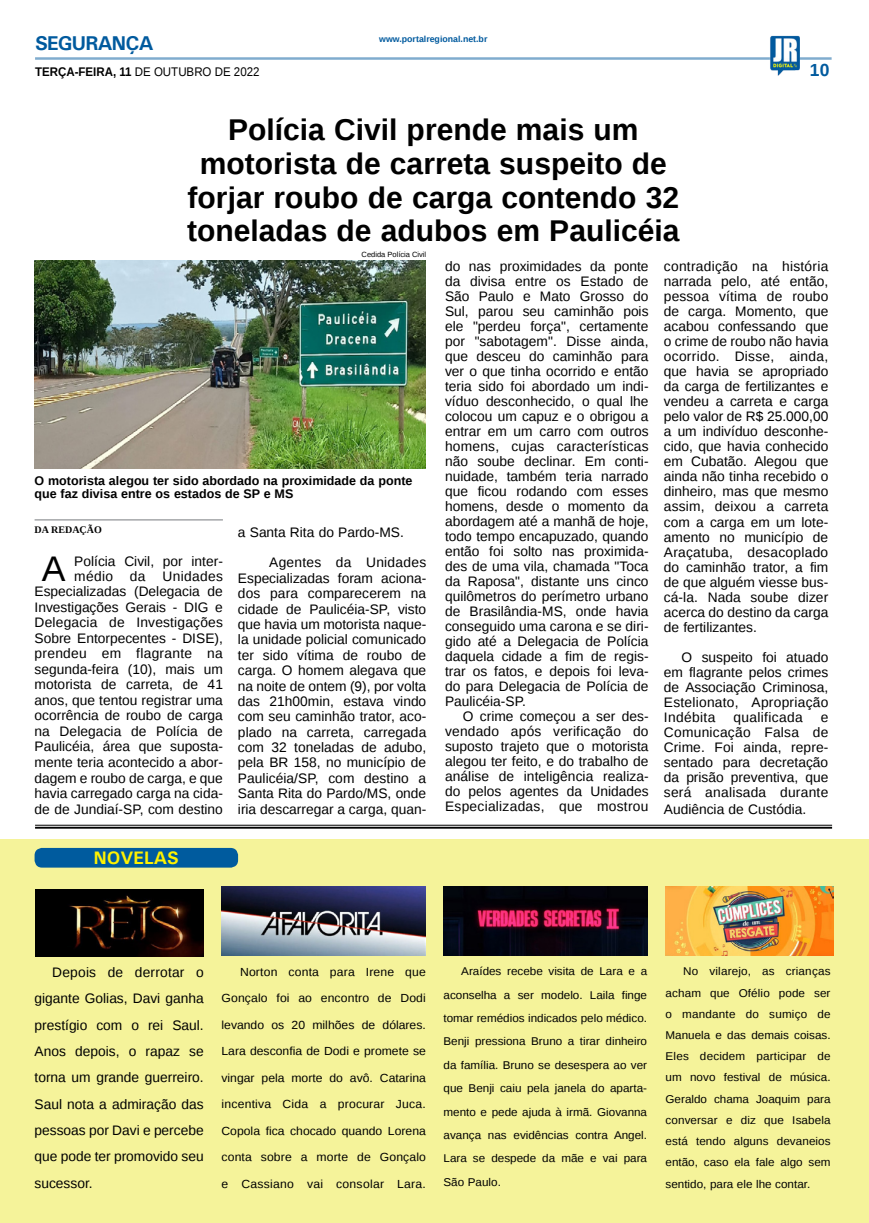
<style>
.page{position:relative;width:869px;height:1223px;background:#fff}
.page>*{position:absolute;margin:0;border:0;box-sizing:border-box;transform-origin:0 0}
.MATÉRIA{font:35.5px "Liberation Sans";color:#000}
.TÍTULO{font:700 30px "Liberation Sans";color:#000}
.TITULO_PG{font:700 20px "Univers";letter-spacing:-.04em;color:#005a9e}
.t1{font:700 18.12px "Univers";color:#fff200}
.TÍTULO-2{font:700 17.5px "Liberation Sans";color:#005a9e}
.MATÉRIA-2{font:13.75px/15px "Liberation Sans";color:#000;text-align:justify}
.MATÉRIA-3{font:13.75px "Liberation Sans";letter-spacing:.025em;color:#000}
.LEGENDA{font:700 12.5px/13.8px "Liberation Sans";color:#000}
.DATA_PG{font:12.5px "Liberation Sans";color:#000;scale:.92 1}
.MATÉRIA-4{font:11.75px "Liberation Sans";letter-spacing:.01em;color:#000;scale:1.04 1}
.MATÉRIA-5{font:11.25px/21.2px "Liberation Sans";color:#000;text-align:justify;scale:1.04 1}
.CRÉDITO_NOME{font:700 10px "Liberation Serif";color:#000}
.DATA_PG-2{font:700 8.75px "Liberation Sans";color:#005a9e}
.CRÉDITO_FOTO{font:7.5px "Liberation Sans";color:#000}
.s1{font-weight:700}
</style>
<div class="page">
<hr style="left:35px;top:57px;width:796px;height:3px;background:#005a9e">
<img style="left:769px;top:36px;width:30px;height:40px">
<div style="left:0;top:839px;width:868px;height:383px;background:#f5f39a"></div>
<div style="left:35px;top:848px;width:203px;height:19px;background:#005b9e;border-radius:8px"></div>
<hr style="left:35px;top:825px;width:796px;height:1px;background:#000101">
<hr style="left:35px;top:826px;width:796px;height:2px;background:#000101">
<img style="left:221px;top:886px;width:204px;height:69px">
<img style="left:665px;top:886px;width:168px;height:69px">
<img style="left:35px;top:889px;width:169px;height:67px">
<img style="left:443px;top:886px;width:204px;height:69px">
<img style="left:35px;top:261px;width:390px;height:207px">
<hr style="left:35px;top:519px;width:188px;height:1px;background:#939598">
<p class="TITULO_PG" style="left:35px;top:31px;width:120px">SEGURANÇA</p>
<p class="DATA_PG" style="left:35px;top:65px;width:245px"><span class="s1">TERÇA-FEIRA, 11</span> DE OUTUBRO DE 2022</p>
<p class="DATA_PG-2" style="left:379px;top:33px;width:110px">www.portalregional.net.br</p>
<p class="TÍTULO" style="left:228px;top:109px;width:412px">Polícia Civil prende mais um</p>
<p class="TÍTULO" style="left:200px;top:143px;width:468px">motorista de carreta suspeito de</p>
<p class="TÍTULO" style="left:187px;top:177px;width:492px">forjar roubo de carga contendo 32</p>
<p class="TÍTULO" style="left:187px;top:210px;width:493px">toneladas de adubos em Paulicéia</p>
<p class="CRÉDITO_FOTO" style="left:361px;top:250px;width:66px">Cedida Polícia Civil</p>
<p class="TÍTULO-2" style="left:809px;top:58px;width:21px">10</p>
<p class="LEGENDA" style="left:35px;top:473px;width:379px">O motorista alegou ter sido abordado na proximidade da ponte que faz divisa entre os estados de SP e MS</p>
<p class="CRÉDITO_NOME" style="left:35px;top:523px;width:69px">DA REDAÇÃO</p>
<p class="MATÉRIA" style="left:42px;top:548px;width:25px">A</p>
<p class="MATÉRIA-2" style="left:35px;top:554px;width:190px;line-height:15.5px;text-align:right">Polícia Civil, por inter&shy;médio da Unidades<br>Especializadas (Delegacia de<br>Investigações Gerais - DIG e<br>Delegacia de Investigações<br>Sobre Entorpecentes - DISE), prendeu em flagrante na segunda-feira (10), mais um motorista de carreta, de 41 anos, que tentou registrar uma ocorrência de roubo de carga na Delegacia de Polícia de<br>Paulicéia, área que suposta&shy;mente teria acontecido a abor&shy;dagem e roubo de carga, e que havia carregado carga na cida&shy;de de Jundiaí-SP, com destino</p>
<p class="t1" style="left:94px;top:846px;width:87px">NOVELAS</p>
<p class="MATÉRIA-2" style="left:238px;top:525px;width:167px">a Santa Rita do Pardo-MS.</p>
<p class="MATÉRIA-2" style="left:238px;top:555px;width:190px;line-height:15.4px;text-indent:31px">Agentes da Unidades Especializadas foram aciona&shy;dos para comparecerem na cidade de Paulicéia-SP, visto que havia um motorista naque&shy;la unidade policial comunicado ter sido vítima de roubo de carga. O homem alegava que na noite de ontem (9), por volta das 21h00min, estava vindo com seu caminhão trator, aco&shy;plado na carreta, carregada com 32 toneladas de adubo, pela BR 158, no município de Paulicéia/SP, com destino a Santa Rita do Pardo/MS, onde iria descarregar a carga, quan-</p>
<p class="MATÉRIA-2" style="left:445px;top:259px;width:205px">do nas proximidades da ponte da divisa entre os Estado de São Paulo e Mato Grosso do Sul, parou seu caminhão pois ele "perdeu força", certamente por "sabotagem". Disse ainda, que desceu do caminhão para ver o que tinha ocorrido e então teria sido foi abordado um indi&shy;víduo desconhecido, o qual lhe colocou um capuz e o obrigou a entrar em um carro com outros homens, cujas características não soube declinar. Em conti&shy;nuidade, também teria narrado que ficou rodando com esses homens, desde o momento da abordagem até a manhã de hoje, todo tempo encapuzado, quando então foi solto nas proximida&shy;des de uma vila, chamada "Toca da Raposa", distante uns cinco quilômetros do perímetro urbano de Brasilândia-MS, onde havia conseguido uma carona e se diri&shy;gido até a Delegacia de Polícia daquela cidade a fim de regis&shy;trar os fatos, e depois foi leva&shy;do para Delegacia de Polícia de Paulicéia-SP.</p>
<p class="MATÉRIA-2" style="left:445px;top:709px;width:205px;text-indent:18px">O crime começou a ser des&shy;vendado após verificação do suposto trajeto que o motorista alegou ter feito, e do trabalho de análise de inteligência realiza&shy;do pelos agentes da Unidades Especializadas, que mostrou</p>
<p class="MATÉRIA-2" style="left:663px;top:259px;width:166px">contradição na história narrada pelo, até então, pessoa vítima de roubo de carga. Momento, que acabou confessando que o crime de roubo não havia ocorrido. Disse, ainda, que havia se apropriado da carga de fertilizantes e vendeu a carreta e carga pelo valor de R$ 25.000,00 a um indivíduo desconhe&shy;cido, que havia conhecido em Cubatão. Alegou que ainda não tinha recebido o dinheiro, mas que mesmo assim, deixou a carreta com a carga em um lote&shy;amento no município de Araçatuba, desacoplado do caminhão trator, a fim de que alguém viesse bus&shy;cá-la. Nada soube dizer acerca do destino da carga de fertilizantes.</p>
<p class="MATÉRIA-2" style="left:663px;top:650px;width:166px;text-indent:18px">O suspeito foi atuado em flagrante pelos crimes de Associação Criminosa, Estelionato, Apropriação Indébita</p>
<p class="MATÉRIA-3" style="left:733px;top:709px;width:71px">qualificada</p>
<p class="MATÉRIA-2" style="left:663px;top:710px;width:166px;text-indent:157px">e Comunicação Falsa de Crime. Foi ainda, repre&shy;sentado para decretação da prisão preventiva, que será analisada durante</p>
<p class="MATÉRIA-2" style="left:663px;top:802px;width:144px">Audiência de Custódia.</p>
<p class="MATÉRIA-2" style="left:35px;top:959px;width:171px;line-height:26.2px;text-indent:18px">Depois de derrotar o gigante Golias, Davi ganha prestígio com o rei Saul.<br>Anos depois, o rapaz se torna um grande guerreiro.<br>Saul nota a admiração das pessoas por Davi e percebe que pode ter promovido seu sucessor.</p>
<p class="MATÉRIA-4" style="left:240px;top:965px;width:180px">Norton conta para Irene que</p>
<p class="MATÉRIA-4" style="left:221px;top:991px;width:198px">Gonçalo foi ao encontro de Dodi</p>
<p class="MATÉRIA-4" style="left:221px;top:1018px;width:198px">levando os 20 milhões de dólares.</p>
<p class="MATÉRIA-4" style="left:221px;top:1044px;width:198px">Lara desconfia de Dodi e promete se</p>
<p class="MATÉRIA-4" style="left:221px;top:1070px;width:198px">vingar pela morte do avô. Catarina</p>
<p class="MATÉRIA-4" style="left:221px;top:1097px;width:198px">incentiva Cida a procurar Juca.</p>
<p class="MATÉRIA-4" style="left:221px;top:1123px;width:198px">Copola fica chocado quando Lorena</p>
<p class="MATÉRIA-4" style="left:221px;top:1150px;width:198px">conta sobre a morte de Gonçalo</p>
<p class="MATÉRIA-4" style="left:221px;top:1176px;width:198px">e Cassiano vai consolar Lara.</p>
<p class="MATÉRIA-5" style="left:443px;top:960px;width:197px;line-height:23.4px;text-indent:18px">Araídes recebe visita de Lara e a aconselha a ser modelo. Laila finge tomar remédios indicados pelo médico.<br>Benji pressiona Bruno a tirar dinheiro da família. Bruno se desespera ao ver que Benji caiu pela janela do aparta&shy;mento e pede ajuda à irmã. Giovanna avança nas evidências contra Angel.<br>Lara se despede da mãe e vai para São Paulo.</p>
<p class="MATÉRIA-5" style="left:665px;top:961px;width:160px;text-indent:18px">No vilarejo, as crianças acham que Ofélio pode ser o mandante do sumiço de Manuela e das demais coisas.<br>Eles decidem participar de um novo festival de música.<br>Geraldo chama Joaquim para conversar e diz que Isabela está tendo alguns devaneios então, caso ela fale algo sem sentido, para ele lhe contar.</p>
</div>
